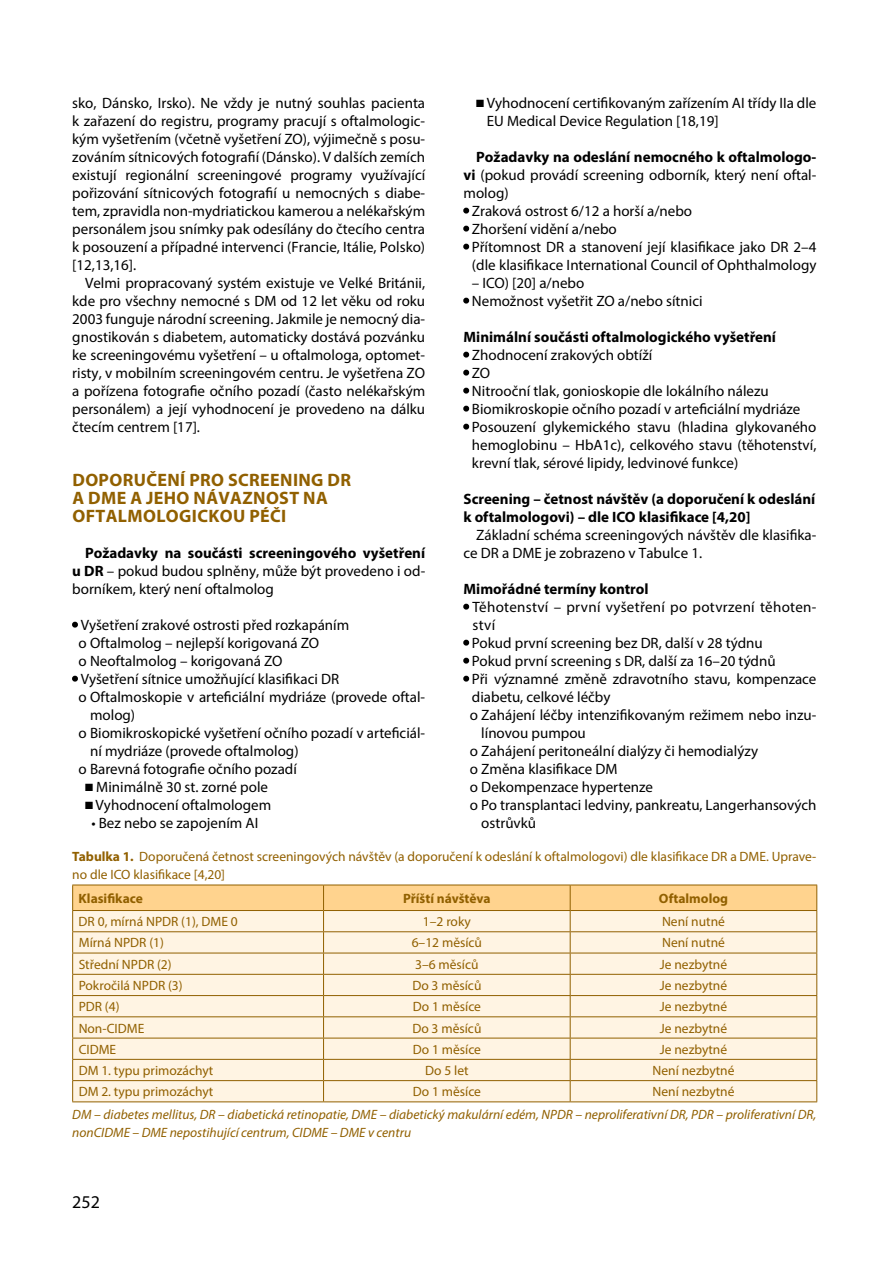
<style>
.page{position:relative;width:893px;height:1263px;background:#fff}
.page>*{position:absolute;margin:0;border:0;box-sizing:border-box;transform-origin:0 0}
.t1{font:700 18px/18px "Myriad Pro";letter-spacing:.02em;color:#916000}
.t2{font:18px "Myriad Pro";color:#000}
.t3{font:15px/18px "Myriad Pro";color:#000}
.t4{font:700 15px/18px "Myriad Pro";color:#000}
.t5{font:15px "Myriad Pro";letter-spacing:.02em;color:#000}
.t6{font:13.5px/18px "Myriad Pro";color:#916000}
.t7{font:italic 13.5px/18px "Myriad Pro";color:#916000}
.t8{font:700 13.5px "Myriad Pro";color:#916000}
.s1{font-weight:700}
</style>
<div class="page">
<svg style="left:72px;top:885px;width:745px;height:216px;background:#f9e8ce"></svg>
<hr style="left:72px;top:1101px;width:252px;height:1px;background:#916000">
<hr style="left:324px;top:1101px;width:246px;height:1px;background:#916000">
<hr style="left:570px;top:1101px;width:247px;height:1px;background:#916000">
<svg style="left:72px;top:621px;width:6px;height:7px"></svg>
<svg style="left:72px;top:675px;width:6px;height:7px"></svg>
<svg style="left:463px;top:207px;width:7px;height:7px"></svg>
<svg style="left:463px;top:225px;width:7px;height:7px"></svg>
<svg style="left:463px;top:243px;width:7px;height:7px"></svg>
<svg style="left:463px;top:297px;width:7px;height:7px"></svg>
<svg style="left:463px;top:351px;width:7px;height:7px"></svg>
<svg style="left:463px;top:369px;width:7px;height:7px"></svg>
<svg style="left:463px;top:387px;width:7px;height:7px"></svg>
<svg style="left:463px;top:405px;width:7px;height:7px"></svg>
<svg style="left:463px;top:423px;width:7px;height:7px"></svg>
<svg style="left:463px;top:603px;width:7px;height:7px"></svg>
<svg style="left:463px;top:639px;width:7px;height:7px"></svg>
<svg style="left:463px;top:657px;width:7px;height:7px"></svg>
<svg style="left:463px;top:675px;width:7px;height:7px"></svg>
<p class="t3" style="left:487px;top:94px;width:331px;text-indent:-11px">■ Vyhodnocení certifikovaným zařízením AI třídy IIa dle<br>EU Medical Device Regulation [18,19]</p>
<p class="t4" style="left:476px;top:147px;width:342px">Požadavky na odeslání nemocného k oftalmologo-</p>
<p class="t3" style="left:463px;top:166px;width:354px"><span class="s1">vi</span> (pokud provádí screening odborník, který není oftal-</p>
<p class="t3" style="left:463px;top:184px;width:47px">molog)</p>
<p class="t3" style="left:472px;top:202px;width:222px">Zraková ostrost 6/12 a horší a/nebo</p>
<p class="t3" style="left:472px;top:220px;width:146px">Zhoršení vidění a/nebo</p>
<p class="t3" style="left:472px;top:238px;width:346px">Přítomnost DR a stanovení její klasifikace jako DR 2–4</p>
<p class="t3" style="left:472px;top:256px;width:346px">(dle klasifikace International Council of Ophthalmology</p>
<p class="t3" style="left:472px;top:274px;width:232px">– ICO) [20] a/nebo<br>Nemožnost vyšetřit ZO a/nebo sítnici</p>
<p class="t4" style="left:463px;top:327px;width:314px">Minimální součásti oftalmologického vyšetření</p>
<p class="t3" style="left:472px;top:346px;width:346px">Zhodnocení zrakových obtíží<br>ZO<br>Nitrooční tlak, gonioskopie dle lokálního nálezu Biomikroskopie očního pozadí v arteficiální mydriáze Posouzení glykemického stavu (hladina glykovaného hemoglobinu – HbA1c), celkového stavu (těhotenství, krevní tlak, sérové lipidy, ledvinové funkce)</p>
<p class="t4" style="left:463px;top:489px;width:353px">Screening – četnost návštěv (a doporučení k odeslání k oftalmologovi) – dle ICO klasifikace [4,20]</p>
<p class="t3" style="left:463px;top:526px;width:354px;text-indent:13px">Základní schéma screeningových návštěv dle klasifika&shy;ce DR a DME je zobrazeno v Tabulce 1.</p>
<p class="t4" style="left:463px;top:579px;width:187px">Mimořádné termíny kontrol</p>
<p class="t5" style="left:473px;top:598px;width:345px">Těhotenství – první vyšetření po potvrzení těhoten-</p>
<p class="t3" style="left:473px;top:616px;width:24px">ství</p>
<p class="t3" style="left:472px;top:634px;width:292px">Pokud první screening bez DR, další v 28 týdnu</p>
<p class="t3" style="left:472px;top:652px;width:305px">Pokud první screening s DR, další za 16–20 týdnů</p>
<p class="t3" style="left:472px;top:670px;width:346px">Při významné změně zdravotního stavu, kompenzace</p>
<p class="t3" style="left:472px;top:688px;width:140px">diabetu, celkové léčby</p>
<p class="t3" style="left:470px;top:706px;width:348px">o Zahájení léčby intenzifikovaným režimem nebo inzu-</p>
<p class="t3" style="left:481px;top:724px;width:106px">línovou pumpou</p>
<p class="t3" style="left:470px;top:742px;width:290px">o Zahájení peritoneální dialýzy či hemodialýzy</p>
<p class="t3" style="left:470px;top:760px;width:149px">o Změna klasifikace DM</p>
<p class="t3" style="left:470px;top:778px;width:185px">o Dekompenzace hypertenze</p>
<p class="t3" style="left:470px;top:796px;width:348px">o Po transplantaci ledviny, pankreatu, Langerhansových</p>
<p class="t3" style="left:481px;top:814px;width:56px">ostrůvků</p>
<p class="t6" style="left:72px;top:847px;width:746px"><span class="s1">Tabulka 1.</span> Doporučená četnost screeningových návštěv (a doporučení k odeslání k oftalmologovi) dle klasifikace DR a DME. Uprave&shy;no dle ICO klasifikace [4,20]</p>
<p class="t8" style="left:79px;top:889px;width:66px">Klasifikace</p>
<p class="t8" style="left:403px;top:889px;width:89px">Příští návštěva</p>
<p class="t8" style="left:659px;top:889px;width:71px">Oftalmolog</p>
<p class="t6" style="left:79px;top:912px;width:161px">DR 0, mírná NPDR (1), DME 0</p>
<p class="t6" style="left:423px;top:912px;width:50px">1–2 roky</p>
<p class="t6" style="left:662px;top:912px;width:64px">Není nutné</p>
<p class="t6" style="left:79px;top:934px;width:87px">Mírná NPDR (1)</p>
<p class="t6" style="left:412px;top:934px;width:72px">6–12 měsíců</p>
<p class="t6" style="left:662px;top:934px;width:64px">Není nutné</p>
<p class="t6" style="left:79px;top:955px;width:95px">Střední NPDR (2)</p>
<p class="t6" style="left:415px;top:955px;width:65px">3–6 měsíců</p>
<p class="t6" style="left:660px;top:955px;width:69px">Je nezbytné</p>
<p class="t6" style="left:79px;top:976px;width:106px">Pokročilá NPDR (3)</p>
<p class="t6" style="left:412px;top:976px;width:71px">Do 3 měsíců</p>
<p class="t6" style="left:660px;top:976px;width:69px">Je nezbytné</p>
<p class="t6" style="left:79px;top:997px;width:42px">PDR (4)</p>
<p class="t6" style="left:413px;top:997px;width:70px">Do 1 měsíce</p>
<p class="t6" style="left:660px;top:997px;width:69px">Je nezbytné</p>
<p class="t6" style="left:79px;top:1019px;width:67px">Non-CIDME</p>
<p class="t6" style="left:412px;top:1019px;width:71px">Do 3 měsíců</p>
<p class="t6" style="left:660px;top:1019px;width:69px">Je nezbytné</p>
<p class="t6" style="left:79px;top:1040px;width:39px">CIDME</p>
<p class="t6" style="left:413px;top:1040px;width:70px">Do 1 měsíce</p>
<p class="t6" style="left:660px;top:1040px;width:69px">Je nezbytné</p>
<p class="t6" style="left:79px;top:1061px;width:136px">DM 1. typu primozáchyt</p>
<p class="t6" style="left:425px;top:1061px;width:45px">Do 5 let</p>
<p class="t6" style="left:653px;top:1061px;width:83px">Není nezbytné</p>
<p class="t6" style="left:79px;top:1082px;width:136px">DM 2. typu primozáchyt</p>
<p class="t6" style="left:413px;top:1082px;width:70px">Do 1 měsíce</p>
<p class="t6" style="left:653px;top:1082px;width:83px">Není nezbytné</p>
<p class="t7" style="left:72px;top:1105px;width:746px">DM – diabetes mellitus, DR – diabetická retinopatie, DME – diabetický makulární edém, NPDR – neproliferativní DR, PDR – proliferativní DR, nonCIDME – DME nepostihující centrum, CIDME – DME v centru</p>
<p class="t3" style="left:72px;top:94px;width:354px;text-align:justify">sko, Dánsko, Irsko). Ne vždy je nutný souhlas pacienta k zařazení do registru, programy pracují s oftalmologic&shy;kým vyšetřením (včetně vyšetření ZO), výjimečně s posu&shy;zováním sítnicových fotografií (Dánsko). V dalších zemích existují regionální screeningové programy využívající pořizování sítnicových fotografií u nemocných s diabe&shy;tem, zpravidla non-mydriatickou kamerou a nelékařským personálem jsou snímky pak odesílány do čtecího centra k posouzení a případné intervenci (Francie, Itálie, Polsko) [12,13,16].</p>
<p class="t3" style="left:72px;top:274px;width:354px;text-align:justify;text-indent:13px">Velmi propracovaný systém existuje ve Velké Británii, kde pro všechny nemocné s DM od 12 let věku od roku 2003 funguje národní screening. Jakmile je nemocný dia&shy;gnostikován s diabetem, automaticky dostává pozvánku ke screeningovému vyšetření – u oftalmologa, optomet&shy;risty, v mobilním screeningovém centru. Je vyšetřena ZO a pořízena fotografie očního pozadí (často nelékařským personálem) a její vyhodnocení je provedeno na dálku čtecím centrem [17].</p>
<p class="t1" style="left:72px;top:470px;width:280px">DOPORUČENÍ PRO SCREENING DR<br>A DME A JEHO NÁVAZNOST NA<br>OFTALMOLOGICKOU PÉČI</p>
<p class="t3" style="left:72px;top:544px;width:354px;text-align:justify;text-indent:13px"><span class="s1">Požadavky na součásti screeningového vyšetření u DR</span> – pokud budou splněny, může být provedeno i od&shy;borníkem, který není oftalmolog</p>
<p class="t3" style="left:81px;top:616px;width:270px">Vyšetření zrakové ostrosti před rozkapáním</p>
<p class="t3" style="left:79px;top:634px;width:242px">o Oftalmolog – nejlepší korigovaná ZO</p>
<p class="t3" style="left:79px;top:652px;width:205px">o Neoftalmolog – korigovaná ZO</p>
<p class="t3" style="left:81px;top:670px;width:260px">Vyšetření sítnice umožňující klasifikaci DR</p>
<p class="t3" style="left:79px;top:688px;width:348px">o Oftalmoskopie v arteficiální mydriáze (provede oftal-</p>
<p class="t3" style="left:90px;top:706px;width:47px">molog)</p>
<p class="t3" style="left:79px;top:724px;width:348px">o Biomikroskopické vyšetření očního pozadí v arteficiál-</p>
<p class="t3" style="left:90px;top:742px;width:210px">ní mydriáze (provede oftalmolog)</p>
<p class="t3" style="left:79px;top:760px;width:220px">o Barevná fotografie očního pozadí</p>
<p class="t3" style="left:85px;top:778px;width:185px">■ Minimálně 30 st. zorné pole</p>
<p class="t3" style="left:85px;top:796px;width:188px">■ Vyhodnocení oftalmologem</p>
<p class="t3" style="left:91px;top:814px;width:169px">• Bez nebo se zapojením AI</p>
<p class="t2" style="left:72px;top:1191px;width:29px">252</p>
</div>
